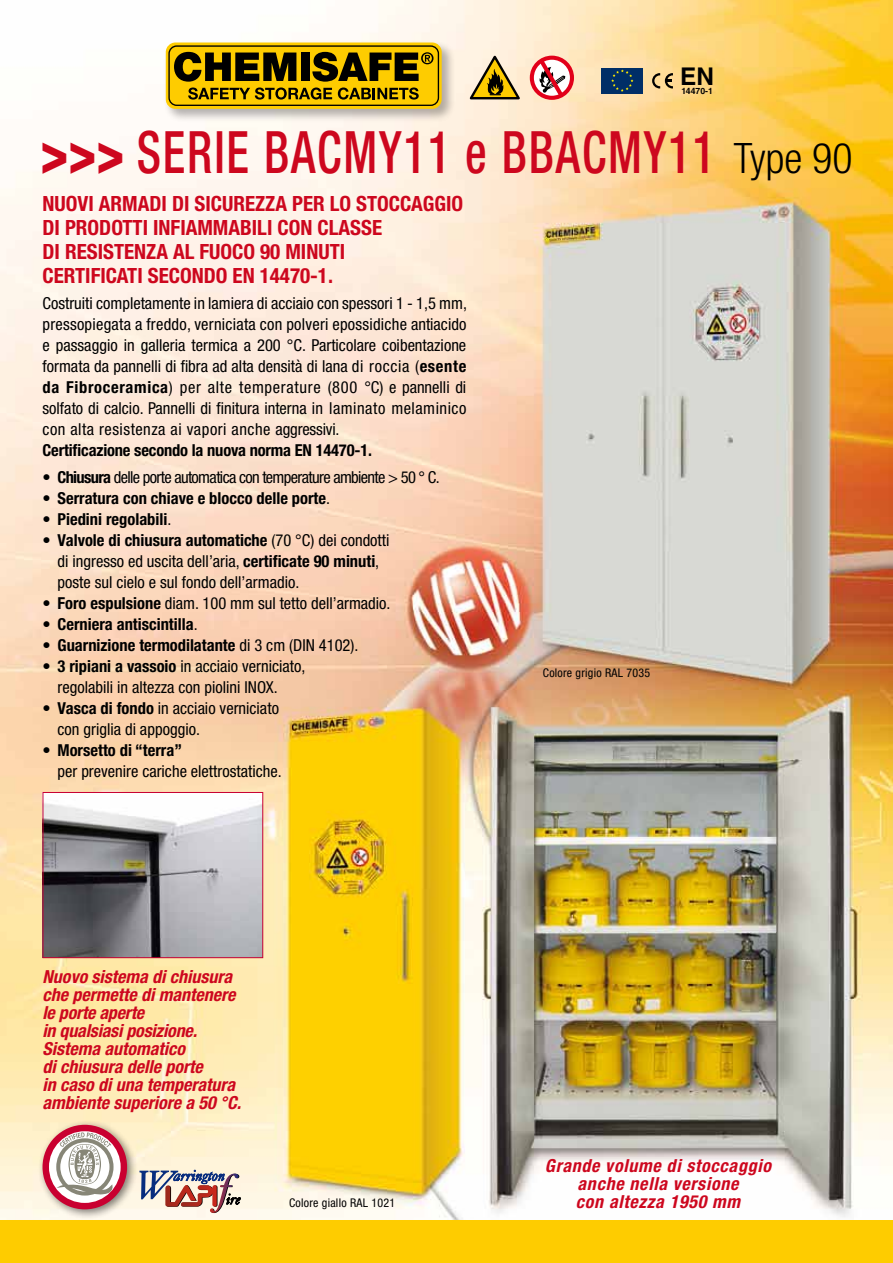
<style>
.page{position:relative;width:893px;height:1263px;background:#fff}
.page>*{position:absolute;margin:0;border:0;box-sizing:border-box;transform-origin:0 0}
.t1{font:500 condensed 58.5px "Helvetica Neue LT Std";letter-spacing:.04em;color:#cd071e;scale:.8 1}
.t2{font:700 24.45px "Helvetica LT Std";color:#000}
.t3{font:700 condensed 21px/24px "Helvetica Neue LT Std";color:#cd071e}
.t4{font:italic 700 condensed 18px/18px "Helvetica Neue LT Std";color:#cd071e}
.t5{font:italic 700 condensed 18px/18px "Helvetica Neue LT Std";letter-spacing:.04em;color:#cd071e;text-align:center}
.t6{font:condensed 16.5px/21px "Helvetica Neue LT Std";color:#000}
.t7{font:700 condensed 16.5px "Helvetica Neue LT Std";color:#000}
.t8{font:condensed 16.5px "Helvetica Neue LT Std";letter-spacing:-.04em;color:#000}
.t9{font:condensed 12px "Helvetica Neue LT Std";letter-spacing:.02em;color:#000}
.t10{font:700 8.7px "Helvetica LT Std";color:#000}
.s1{font-weight:900}
.s2{font-weight:300;font-size:42px;color:#000}
.s3{font-weight:700}
.s4{font-weight:400}
</style>
<div class="page">
<img style="left:0;top:0;width:893px;height:1220px">
<img style="left:45px;top:794px;width:216px;height:162px">
<div style="left:43px;top:792px;width:220px;height:166px;border:1px solid #c90030"></div>
<div style="left:0;top:1220px;width:893px;height:43px;background:#fecc00"></div>
<svg style="left:139px;top:1170px;width:102px;height:43px;background:#bda7a7"></svg>
<div style="left:37px;top:1119px;width:101px;height:101px;background:#000;opacity:.5"></div>
<div style="left:43px;top:1125px;width:84px;height:84px;background:#c90030;border-radius:50%"></div>
<div style="left:49px;top:1131px;width:72px;height:72px;background:#fff;border-radius:50%"></div>
<svg style="left:57px;top:1132px;width:57px;height:63px"></svg>
<div style="left:164px;top:40px;width:292px;height:83px;background:#000;opacity:.3"></div>
<div style="left:166px;top:43px;width:276px;height:66px;background:#fecc00;border-radius:10px"></div>
<svg style="left:174px;top:52px;width:122px;height:30px"></svg>
<div style="left:301px;top:53px;width:9px;height:28px;background:#000"></div>
<svg style="left:188px;top:88px;width:144px;height:12px"></svg>
<svg style="left:338px;top:88px;width:81px;height:12px"></svg>
<svg style="left:312px;top:52px;width:121px;height:30px"></svg>
<div style="left:168px;top:45px;width:271px;height:61px;border:1px solid #000;border-radius:8px"></div>
<svg style="left:467px;top:54px;width:56px;height:47px;background:#c7b37a"></svg>
<svg style="left:532px;top:58px;width:40px;height:40px"></svg>
<div style="left:530px;top:56px;width:44px;height:44px;border:4px solid #e2001a;border-radius:50%"></div>
<svg style="left:536px;top:56px;width:31px;height:45px"></svg>
<div style="left:602px;top:68px;width:41px;height:26px;background:#002e67"></div>
<svg style="left:611px;top:70px;width:22px;height:22px"></svg>
<svg style="left:652px;top:73px;width:21px;height:15px"></svg>
<h2 class="t2" style="left:680px;top:62px;width:35px">EN</h2>
<p class="t10" style="left:681px;top:85px;width:33px">14470-1</p>
<h1 class="t1" style="left:40px;top:118px;width:1017px"><span class="s1">&gt;&gt;&gt;</span> SERIE BACMY11 e BBACMY11 <span class="s2">Type 90</span></h1>
<p class="t3" style="left:43px;top:191px;width:422px">NUOVI ARMADI DI SICUREZZA PER LO STOCCAGGIO DI PRODOTTI INFIAMMABILI CON CLASSE<br>DI RESISTENZA AL FUOCO 90 MINUTI<br>CERTIFICATI SECONDO EN 14470-1.</p>
<p class="t6" style="left:43px;top:293px;width:426px;text-align:justify">Costruiti completamente in lamiera di acciaio con spessori 1 - 1,5 mm, pressopiegata a freddo, verniciata con polveri epossidiche antiacido e passaggio in galleria termica a 200 °C. Particolare coibentazione formata da pannelli di fibra ad alta densità di lana di roccia (<span class="s3">esente da Fibroceramica</span>) per alte temperature (800 °C) e pannelli di solfato di calcio. Pannelli di finitura interna in laminato melaminico con alta resistenza ai vapori anche aggressivi.</p>
<p class="t7" style="left:43px;top:440px;width:331px">Certificazione secondo la nuova norma EN 14470-1.</p>
<p class="t8" style="left:43px;top:468px;width:399px">• <span class="s3">Chiusura</span> delle porte automatica con temperature ambiente &gt; 50 ° C.</p>
<p class="t7" style="left:43px;top:488px;width:289px"><span class="s4">•</span> Serratura con chiave e blocco delle porte<span class="s4">.</span></p>
<p class="t7" style="left:43px;top:509px;width:130px"><span class="s4">•</span> Piedini regolabili<span class="s4">.</span></p>
<p class="t6" style="left:58px;top:530px;width:334px;text-indent:-15px">• <span class="s3">Valvole di chiusura automatiche</span> (70 °C) dei condotti di ingresso ed uscita dell’aria, <span class="s3">certificate 90 minuti</span>, poste sul cielo e sul fondo dell’armadio.</p>
<p class="t6" style="left:43px;top:593px;width:349px">• <span class="s3">Foro espulsione</span> diam. 100 mm sul tetto dell’armadio.</p>
<p class="t7" style="left:43px;top:614px;width:157px"><span class="s4">•</span> Cerniera antiscintilla<span class="s4">.</span></p>
<p class="t7" style="left:43px;top:635px;width:317px"><span class="s4">•</span> Guarnizione termodilatante <span class="s4">di 3 cm (DIN 4102).</span></p>
<p class="t6" style="left:58px;top:656px;width:250px;text-indent:-15px">• <span class="s3">3 ripiani a vassoio</span> in acciaio verniciato, regolabili in altezza con piolini INOX.</p>
<p class="t6" style="left:58px;top:698px;width:223px;text-indent:-15px">• <span class="s3">Vasca di fondo</span> in acciaio verniciato con griglia di appoggio.</p>
<p class="t6" style="left:58px;top:740px;width:226px;text-indent:-15px">• <span class="s3">Morsetto di “terra”<br></span>per prevenire cariche elettrostatiche.</p>
<p class="t9" style="left:543px;top:666px;width:109px">Colore grigio RAL 7035</p>
<p class="t4" style="left:43px;top:967px;width:200px">Nuovo sistema di chiusura che permette di mantenere le porte aperte<br>in qualsiasi posizione.<br>Sistema automatico<br>di chiusura delle porte<br>in caso di una temperatura ambiente superiore a 50 °C.</p>
<p class="t9" style="left:289px;top:1195px;width:108px">Colore giallo RAL 1021</p>
<p class="t5" style="left:545px;top:1156px;width:228px">Grande volume di stoccaggio anche nella versione<br>con altezza 1950 mm</p>
</div>
